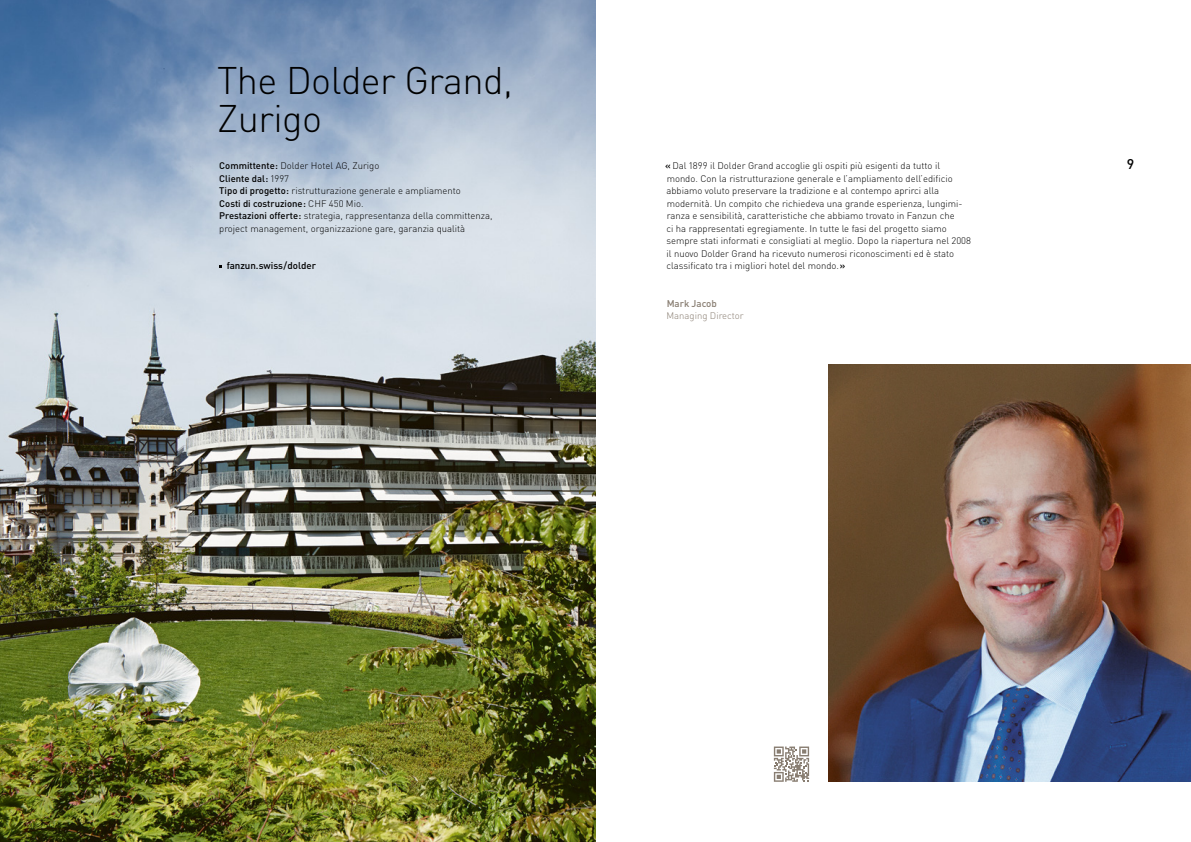
<style>
.page{position:relative;width:1191px;height:842px;background:#fff}
.page>*{position:absolute;margin:0;border:0;box-sizing:border-box;transform-origin:0 0}
.t1{font:300 38px/37.5px "DIN";letter-spacing:-.015em;color:#000}
.t2{font:500 14px "DIN";color:#000}
.t3{font:500 9.8px "DIN";color:#000}
.t4{font:500 9.8px "DIN";color:#887d71}
.t5{font:300 9.5px/12.5px "DIN";color:#000}
.t6{font:300 9.5px "DIN";color:#887d71}
.s1{font-weight:500}
</style>
<div class="page">
<img style="left:0;top:0;width:595px;height:842px">
<img style="left:829px;top:364px;width:362px;height:418px">
<svg style="left:774px;top:746px;width:35px;height:36px"></svg>
<h1 class="t1" style="left:217px;top:61px;width:297px">The Dolder Grand,<br>Zurigo</h1>
<p class="t5" style="left:219px;top:159px;width:275px"><span class="s1">Committente:</span> Dolder Hotel AG, Zurigo<br><span class="s1">Cliente dal:</span> 1997<br><span class="s1">Tipo di progetto:</span> ristrutturazione generale e ampliamento<br><span class="s1">Costi di costruzione:</span> CHF 450 Mio.<br><span class="s1">Prestazioni offerte:</span> strategia, rappresentanza della committenza, project management, organizzazione gare, garanzia qualità</p>
<p class="t5" style="left:665px;top:159px;width:307px"><span class="s1">«</span> Dal 1899 il Dolder Grand accoglie gli ospiti più esigenti da tutto il mondo. Con la ristrutturazione generale e l’ampliamento dell’edificio abbiamo voluto preservare la tradizione e al contempo aprirci alla modernità. Un compito che richiedeva una grande esperienza, lungimi&shy;ranza e sensibilità, caratteristiche che abbiamo trovato in Fanzun che<br>ci ha rappresentati egregiamente. In tutte le fasi del progetto siamo sempre stati informati e consigliati al meglio. Dopo la riapertura nel 2008 il nuovo Dolder Grand ha ricevuto numerosi riconoscimenti ed è stato classificato tra i migliori hotel del mondo.<span class="s1">»</span></p>
<p class="t4" style="left:666px;top:297px;width:52px">Mark Jacob</p>
<p class="t6" style="left:666px;top:310px;width:79px">Managing Director</p>
<p class="t3" style="left:227px;top:259px;width:91px">fanzun.swiss/dolder</p>
<h2 class="t2" style="left:1126px;top:155px;width:9px">9</h2>
</div>
